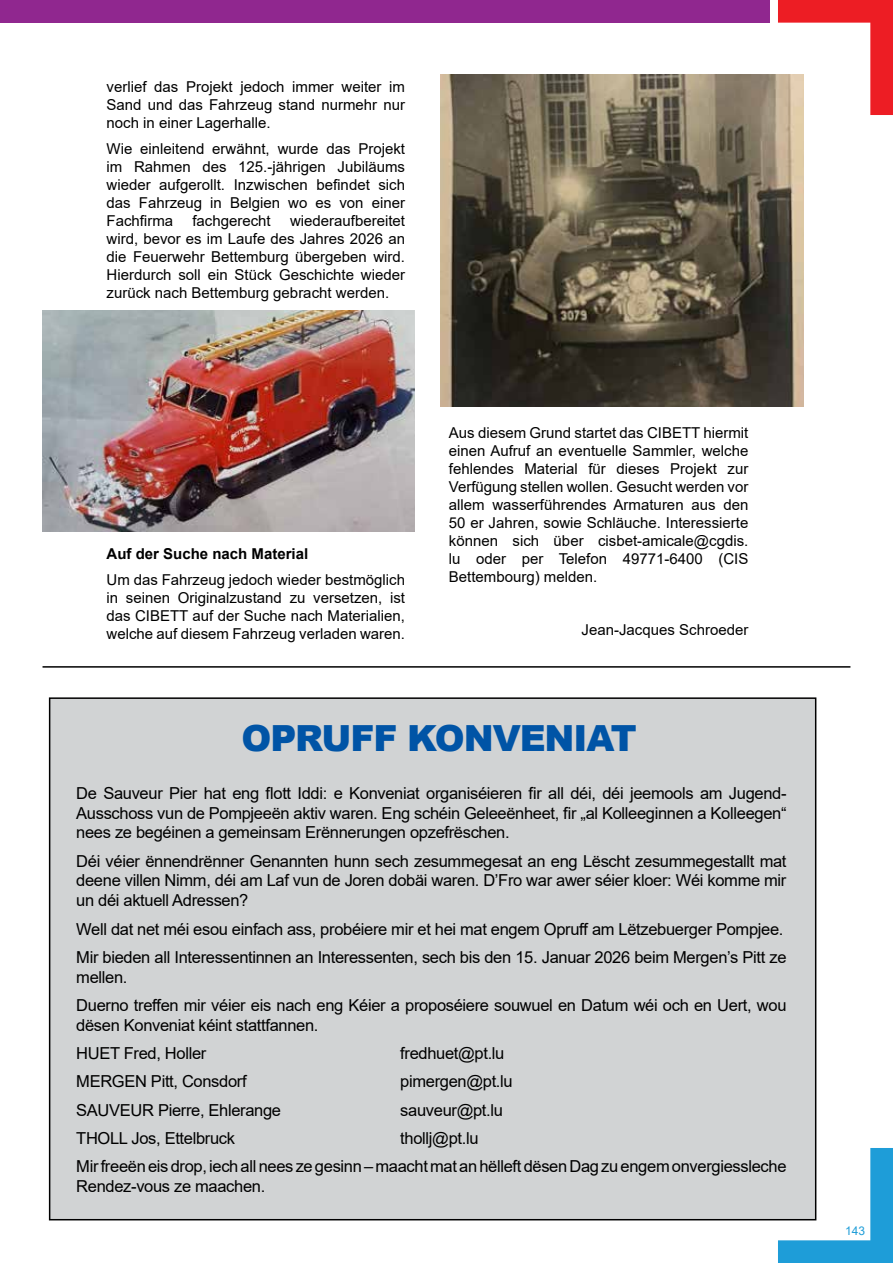
<style>
.page{position:relative;width:893px;height:1263px;background:#fff}
.page>*{position:absolute;margin:0;border:0;box-sizing:border-box;transform-origin:0 0}
.t1{font:900 36px "Arial";letter-spacing:-.03em;color:#0054a6}
.t2{font:16.5px/19.8px "Arial";letter-spacing:-.02em;color:#000}
.t3{font:15px/18px "Arial";color:#000;text-align:justify}
.t4{font:700 15px "Arial";color:#000}
.t5{font:12px "Arial";color:#1e9dd8}
.t6{font:9px "Arial";color:#000}
</style>
<div class="page">
<svg style="left:778px;top:1148px;width:115px;height:115px"></svg>
<svg style="left:778px;top:0;width:115px;height:115px"></svg>
<hr style="left:43px;top:666px;width:807px;height:2px;background:#000">
<div style="left:0;top:0;width:770px;height:23px;background:#90278f"></div>
<div style="left:50px;top:698px;width:766px;height:522px;background:#d1d3d4"></div>
<img style="left:43px;top:310px;width:372px;height:221px">
<img style="left:440px;top:74px;width:364px;height:332px">
<p class="t3" style="left:107px;top:77px;width:300px">verlief das Projekt jedoch immer weiter im Sand und das Fahrzeug stand nurmehr nur noch in einer Lagerhalle.</p>
<p class="t3" style="left:107px;top:140px;width:300px">Wie einleitend erwähnt, wurde das Projekt im Rahmen des 125.-jährigen Jubiläums wieder aufgerollt. Inzwischen befindet sich das Fahrzeug in Belgien wo es von einer Fachfirma</p>
<p class="t3" style="left:107px;top:212px;width:300px;text-indent:183px">wiederaufbereitet wird, bevor es im Laufe des Jahres 2026 an die Feuerwehr Bettemburg übergeben wird.<br>Hierdurch soll ein Stück Geschichte wieder zurück nach Bettemburg gebracht werden.</p>
<p class="t3" style="left:192px;top:212px;width:80px">fachgerecht</p>
<p class="t4" style="left:107px;top:543px;width:203px">Auf der Suche nach Material</p>
<p class="t3" style="left:107px;top:571px;width:300px">Um das Fahrzeug jedoch wieder bestmöglich in seinen Originalzustand zu versetzen, ist das CIBETT auf der Suche nach Materialien, welche auf diesem Fahrzeug verladen waren.</p>
<p class="t3" style="left:449px;top:424px;width:301px">Aus diesem Grund startet das CIBETT hiermit einen Aufruf an eventuelle Sammler, welche fehlendes Material für dieses Projekt zur Verfügung stellen wollen. Gesucht werden vor allem wasserführendes Armaturen aus den 50 er Jahren, sowie Schläuche. Interessierte können sich über cisbet-amicale@cgdis. lu oder per Telefon 49771-6400 (CIS Bettembourg) melden.</p>
<p class="t3" style="left:582px;top:621px;width:168px">Jean-Jacques Schroeder</p>
<h1 class="t1" style="left:241px;top:712px;width:397px">OPRUFF KONVENIAT</h1>
<p class="t2" style="left:76px;top:783px;width:712px;text-align:justify">De Sauveur Pier hat eng flott Iddi: e Konveniat organiséieren fir all déi, déi jeemools am Jugend-Ausschoss vun de Pompjeeën aktiv waren. Eng schéin Geleeënheet, fir „al Kolleeginnen a Kolleegen“ nees ze begéinen a gemeinsam Erënnerungen opzefrëschen.</p>
<p class="t2" style="left:76px;top:851px;width:712px;text-align:justify">Déi véier ënnendrënner Genannten hunn sech zesummegesat an eng Lëscht zesummegestallt mat deene villen Nimm, déi am Laf vun de Joren dobäi waren. D’Fro war awer séier kloer: Wéi komme mir un déi aktuell Adressen?</p>
<p class="t2" style="left:76px;top:914px;width:712px;line-height:28.3px">Well dat net méi esou einfach ass, probéiere mir et hei mat engem Opruff am Lëtzebuerger Pompjee.<br>Mir bieden all Interessentinnen an Interessenten, sech bis den 15. Januar 2026 beim Mergen’s Pitt ze</p>
<p class="t2" style="left:76px;top:962px;width:712px;line-height:28.3px">mellen.<br>Duerno treffen mir véier eis nach eng Kéier a proposéiere souwuel en Datum wéi och en Uert, wou</p>
<p class="t2" style="left:76px;top:1011px;width:244px;line-height:28.3px">dësen Konveniat kéint stattfannen.<br>HUET Fred, Holler</p>
<p class="t6" style="left:321px;top:827px;width:126px">De Jang beim Centenaire 2004</p>
<p class="t2" style="left:400px;top:1043px;width:106px">fredhuet@pt.lu</p>
<p class="t2" style="left:76px;top:1071px;width:172px">MERGEN Pitt, Consdorf</p>
<p class="t2" style="left:400px;top:1071px;width:114px">pimergen@pt.lu</p>
<p class="t2" style="left:76px;top:1100px;width:206px">SAUVEUR Pierre, Ehlerange</p>
<p class="t2" style="left:400px;top:1100px;width:104px">sauveur@pt.lu</p>
<p class="t2" style="left:76px;top:1128px;width:160px">THOLL Jos, Ettelbruck</p>
<p class="t2" style="left:76px;top:1124px;width:712px;line-height:28.3px;text-indent:324px">thollj@pt.lu<br>Mir freeën eis drop, iech all nees ze gesinn – maacht mat an hëlleft dësen Dag zu engem onvergiessleche</p>
<p class="t2" style="left:76px;top:1176px;width:190px">Rendez-vous ze maachen.</p>
<p class="t5" style="left:845px;top:1222px;width:22px">143</p>
</div>
